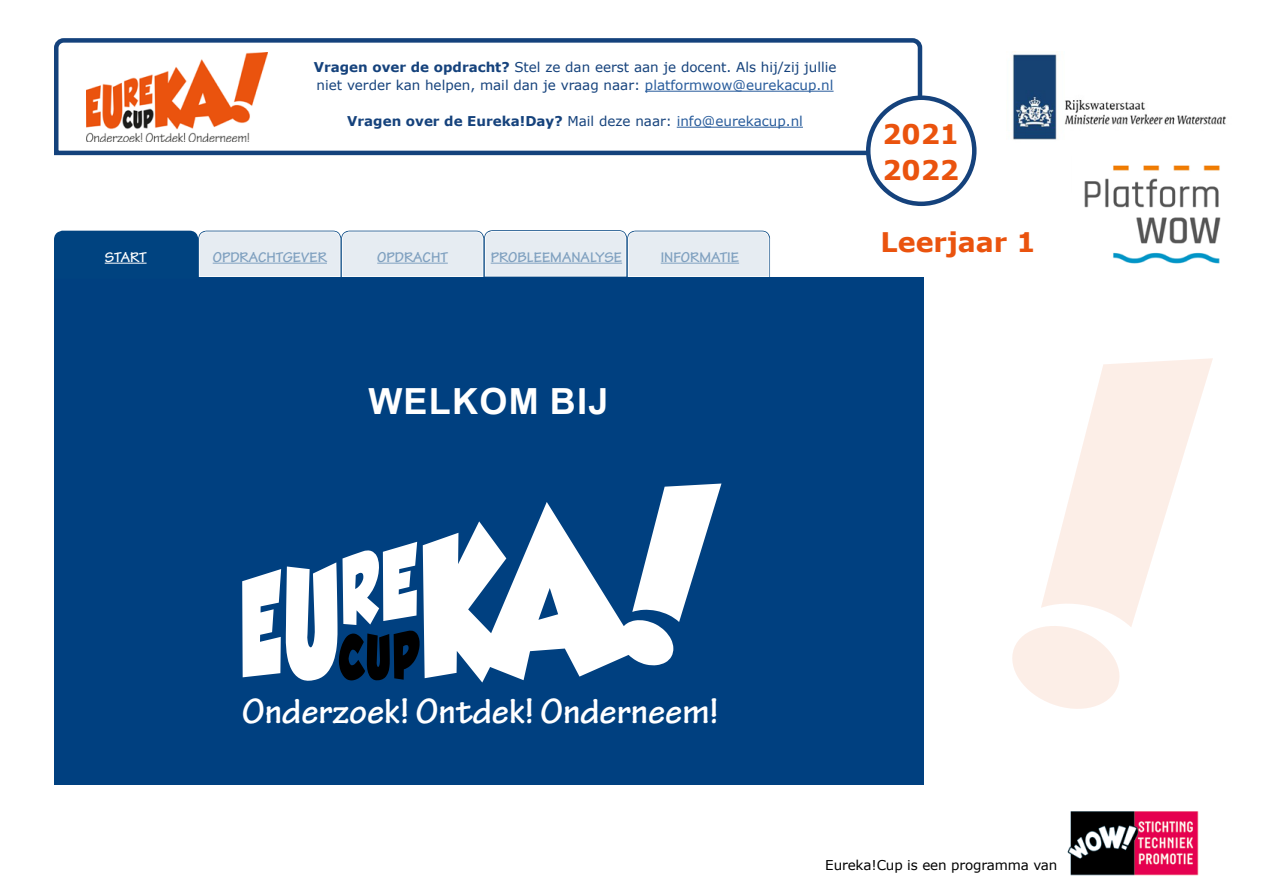
<style>
.page{position:relative;width:1263px;height:893px;background:#fff}
.page>*{position:absolute;margin:0;border:0;box-sizing:border-box;transform-origin:0 0}
.t1{font:700 36.75px "Tekton Pro";color:#fff}
.t2{font:700 36px "Arial";letter-spacing:.035em;color:#fff}
.t3{font:700 27px/36px "Verdana";color:#ea530e}
.t4{font:700 15px "Tekton Pro";color:#80a1c0}
.t5{font:700 15px "Tekton Pro";letter-spacing:-.005em;color:#fff}
.t6{font:13.5px/18px "Verdana";color:#15427c}
.t7{font:700 13.5px "Verdana";color:#15427c}
.t8{font:13.5px "Verdana";letter-spacing:-.01em;color:#000}
.s1{font-weight:700}
.s2{color:#275b9b}
.s3{font-weight:400}
.s4{font-weight:400;color:#275b9b}
</style>
<div class="page">
<svg style="left:54px;top:38px;width:869px;height:118px"></svg>
<img style="left:86px;top:52px;width:182px;height:89px">
<svg style="left:1041px;top:358px;width:172px;height:269px;fill:#fceee7"></svg>
<svg style="left:1012px;top:620px;width:113px;height:89px"></svg>
<img style="left:1068px;top:811px;width:131px;height:65px">
<hr style="left:645px;top:91px;width:188px;height:1px;background:#275b9b">
<hr style="left:677px;top:127px;width:126px;height:1px;background:#275b9b">
<img style="left:1084px;top:165px;width:137px;height:99px">
<img style="left:1012px;top:51px;width:214px;height:89px">
<div style="left:54px;top:277px;width:869px;height:507px;background:#004080"></div>
<svg style="left:242px;top:483px;width:479px;height:199px"></svg>
<div style="left:868px;top:98px;width:106px;height:106px;background:#fff;border-radius:50%"></div>
<div style="left:866px;top:95px;width:110px;height:111px;border:4px solid #15427c;border-radius:50%"></div>
<svg style="left:54px;top:230px;width:716px;height:47px;background:#b4c7d9"></svg>
<hr style="left:105px;top:263px;width:42px;height:1px;background:#fff">
<p class="t6" style="left:314px;top:58px;width:524px"><span class="s1">Vragen over de opdracht?</span> Stel ze dan eerst aan je docent. Als hij/zij jullie niet verder kan helpen, mail dan je vraag naar: <span class="s2">platformwow@eurekacup.nl</span></p>
<p class="t7" style="left:347px;top:112px;width:457px">Vragen over de Eureka!Day? <span class="s3">Mail deze naar:</span> <span class="s4">info@eurekacup.nl</span></p>
<p class="t5" style="left:105px;top:248px;width:43px">START</p>
<p class="t4" style="left:213px;top:248px;width:116px">OPDRACHTGEVER</p>
<p class="t4" style="left:377px;top:248px;width:72px">OPDRACHT</p>
<p class="t4" style="left:491px;top:248px;width:133px">PROBLEEMANALYSE</p>
<p class="t4" style="left:661px;top:248px;width:80px">INFORMATIE</p>
<h3 class="t3" style="left:882px;top:116px;width:78px">2021<br>2022</h3>
<h3 class="t3" style="left:880px;top:224px;width:157px">Leerjaar 1</h3>
<h2 class="t2" style="left:368px;top:376px;width:242px">WELKOM BIJ</h2>
<h1 class="t1" style="left:242px;top:690px;width:477px">Onderzoek! Ontdek! Onderneem!</h1>
<p class="t8" style="left:825px;top:856px;width:234px">Eureka!Cup is een programma van</p>
</div>
